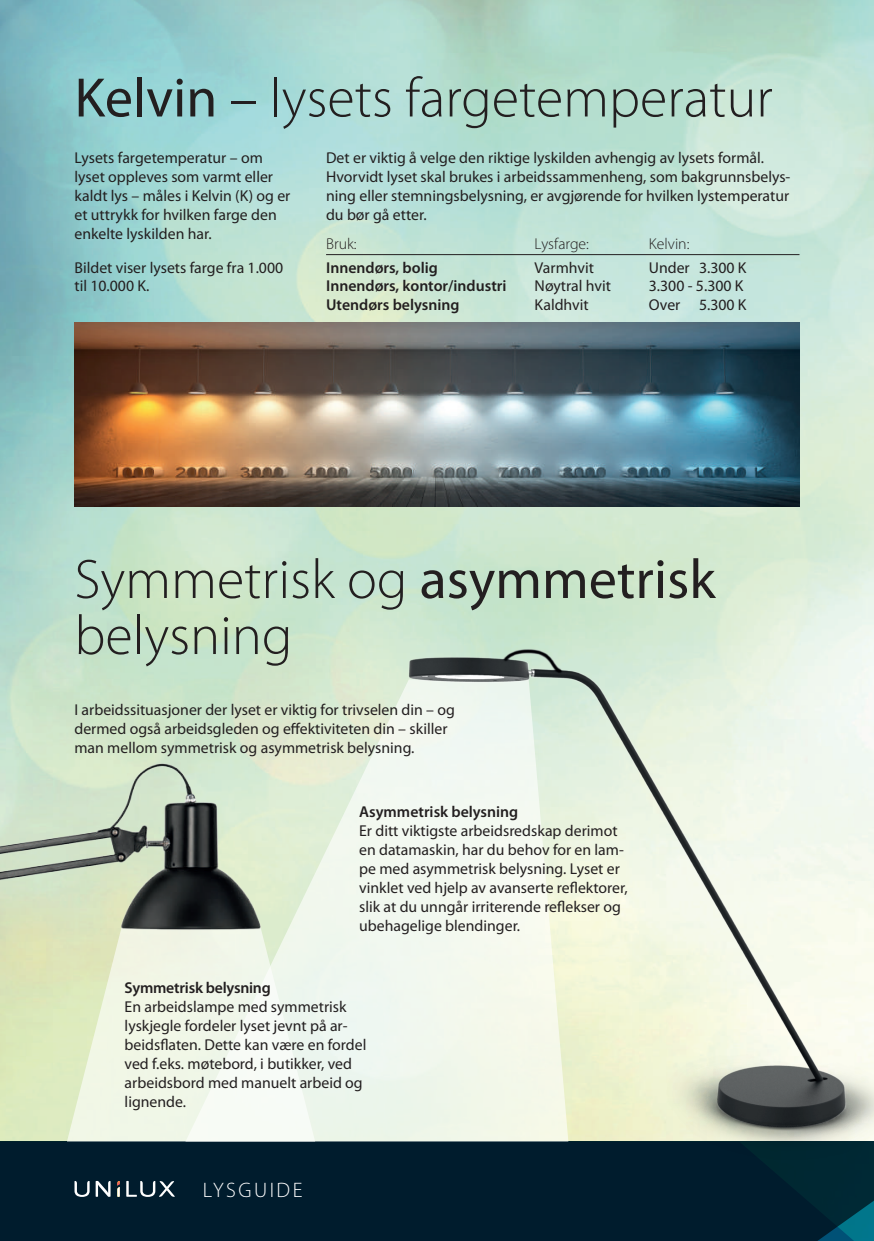
<style>
.page{position:relative;width:874px;height:1241px;background:#fff}
.page>*{position:absolute;margin:0;border:0;box-sizing:border-box;transform-origin:0 0}
.t1{font:300 56px/56px "Myriad Pro";color:#231f20}
.t2{font:300 21px "Myriad Pro";letter-spacing:.12em;color:#fff}
.t3{font:15.75px/18.9px "Myriad Pro";color:#231f20}
.t4{font:600 15.75px "Myriad Pro";color:#231f20}
.t5{font:300 15.75px "Myriad Pro";color:#231f20}
.s1{font-weight:400}
</style>
<div class="page">
<img style="left:0;top:0;width:873px;height:1141px">
<div style="left:0;top:1141px;width:873px;height:99px;background:#001c2d"></div>
<hr style="left:326px;top:254px;width:473px;height:1px;background:#231f20">
<svg style="left:74px;top:1180px;width:16px;height:16px"></svg>
<svg style="left:96px;top:1180px;width:14px;height:16px"></svg>
<svg style="left:126px;top:1180px;width:49px;height:16px"></svg>
<svg style="left:117px;top:1180px;width:3px;height:16px"></svg>
<img style="left:74px;top:322px;width:725px;height:184px">
<svg style="left:185px;top:679px;width:174px;height:462px;background:#e2eedb"></svg>
<svg style="left:67px;top:927px;width:248px;height:214px;fill:#f1f7e8"></svg>
<img style="left:359px;top:623px;width:514px;height:560px">
<img style="left:0;top:757px;width:264px;height:226px">
<h1 class="t1" style="left:74px;top:71px;width:699px"><span class="s1">Kelvin</span> – lysets fargetemperatur</h1>
<p class="t3" style="left:74px;top:149px;width:217px">Lysets fargetemperatur – om lyset oppleves som varmt eller kaldt lys – måles i Kelvin (K) og er et uttrykk for hvilken farge den enkelte lyskilden har.</p>
<p class="t3" style="left:74px;top:258px;width:210px">Bildet viser lysets farge fra 1.000 til 10.000 K.</p>
<p class="t3" style="left:326px;top:149px;width:465px">Det er viktig å velge den riktige lyskilden avhengig av lysets formål.<br>Hvorvidt lyset skal brukes i arbeidssammenheng, som bakgrunnsbelys&shy;ning eller stemningsbelysning, er avgjørende for hvilken lystemperatur du bør gå etter.</p>
<p class="t5" style="left:326px;top:235px;width:32px">Bruk:</p>
<p class="t5" style="left:534px;top:235px;width:56px">Lysfarge:</p>
<p class="t5" style="left:648px;top:235px;width:42px">Kelvin:</p>
<p class="t4" style="left:326px;top:258px;width:113px">Innendørs, bolig</p>
<p class="t3" style="left:534px;top:258px;width:61px">Varmhvit</p>
<p class="t3" style="left:648px;top:258px;width:99px">Under 3.300 K</p>
<p class="t4" style="left:326px;top:277px;width:182px">Innendørs, kontor/industri</p>
<p class="t3" style="left:534px;top:277px;width:78px">Nøytral hvit</p>
<p class="t3" style="left:648px;top:277px;width:96px">3.300 - 5.300 K</p>
<p class="t4" style="left:326px;top:296px;width:135px">Utendørs belysning</p>
<p class="t3" style="left:534px;top:296px;width:55px">Kaldhvit</p>
<p class="t3" style="left:648px;top:296px;width:99px">Over 5.300 K</p>
<h1 class="t1" style="left:74px;top:552px;width:642px">Symmetrisk og <span class="s1">asymmetrisk </span>belysning</h1>
<p class="t3" style="left:74px;top:701px;width:382px">I arbeidssituasjoner der lyset er viktig for trivselen din – og dermed også arbeidsgleden og effektiviteten din – skiller man mellom symmetrisk og asymmetrisk belysning.</p>
<p class="t4" style="left:359px;top:803px;width:160px">Asymmetrisk belysning</p>
<p class="t3" style="left:359px;top:821px;width:270px">Er ditt viktigste arbeidsredskap derimot en datamaskin, har du behov for en lam&shy;pe med asymmetrisk belysning. Lyset er vinklet ved hjelp av avanserte reflektorer, slik at du unngår irriterende reflekser og ubehagelige blendinger.</p>
<p class="t4" style="left:125px;top:979px;width:147px">Symmetrisk belysning</p>
<p class="t3" style="left:125px;top:997px;width:243px">En arbeidslampe med symmetrisk lyskjegle fordeler lyset jevnt på ar&shy;beidsflaten. Dette kan være en fordel ved f.eks. møtebord, i butikker, ved arbeidsbord med manuelt arbeid og lignende.</p>
<h2 class="t2" style="left:203px;top:1178px;width:101px">LYSGUIDE</h2>
</div>
